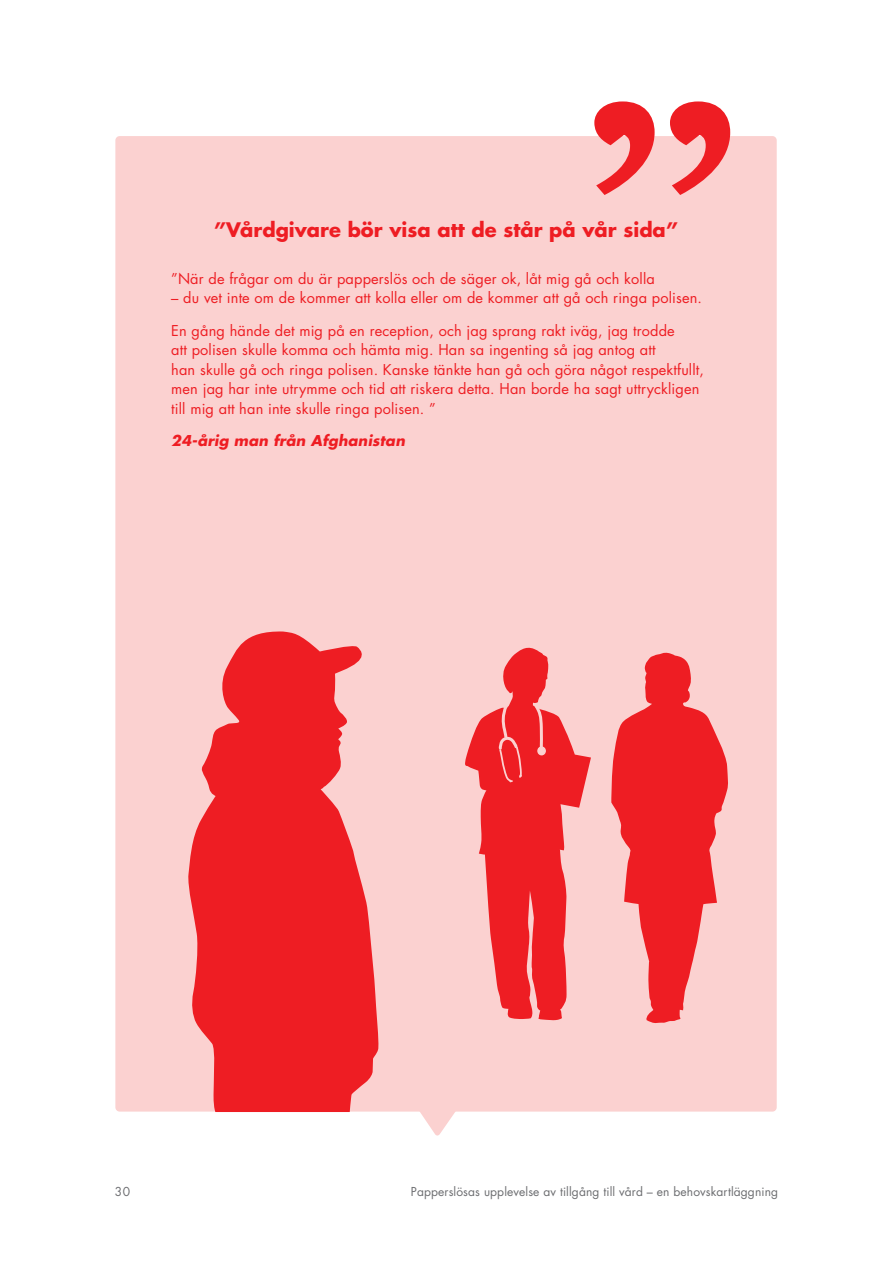
<style>
.page{position:relative;width:893px;height:1263px;background:#fff}
.page>*{position:absolute;margin:0;border:0;box-sizing:border-box;transform-origin:0 0}
.Citat___I_text{font:700 19.5px "Futura Std";color:#ee1d23}
.Bröd_-_Faktaruta_röd{font:14.55px/19.5px "Futura Std";letter-spacing:.01em;color:#ee1d23}
.Bröd_-_Faktaruta_röd-2{font:italic 700 14.55px "Futura Std";letter-spacing:.01em;color:#ee1d23}
.t1{font:12px "Futura Std";letter-spacing:.01em;color:#6c6d70}
</style>
<div class="page">
<div style="left:115px;top:136px;width:662px;height:975px;background:#fbd1d0;border-radius:4px"></div>
<svg style="left:594px;top:101px;width:136px;height:94px"></svg>
<svg style="left:414px;top:1111px;width:46px;height:25px"></svg>
<svg style="left:187px;top:631px;width:193px;height:481px;fill:#ee1d23"></svg>
<svg style="left:465px;top:647px;width:126px;height:373px"></svg>
<svg style="left:611px;top:652px;width:117px;height:371px"></svg>
<p class="Citat___I_text" style="left:214px;top:216px;width:466px">”Vårdgivare bör visa att de står på vår sida”</p>
<p class="Bröd_-_Faktaruta_röd" style="left:171px;top:269px;width:485px">”När de frågar om du är papperslös och de säger ok, låt mig gå och kolla</p>
<p class="Bröd_-_Faktaruta_röd" style="left:171px;top:288px;width:532px">– du vet inte om de kommer att kolla eller om de kommer att gå och ringa polisen.</p>
<p class="Bröd_-_Faktaruta_röd" style="left:171px;top:321px;width:534px">En gång hände det mig på en reception, och jag sprang rakt iväg, jag trodde<br>att polisen skulle komma och hämta mig. Han sa ingenting så jag antog att<br>han skulle gå och ringa polisen. Kanske tänkte han gå och göra något respektfullt, men jag har inte utrymme och tid att riskera detta. Han borde ha sagt uttryckligen till mig att han inte skulle ringa polisen. ”</p>
<p class="Bröd_-_Faktaruta_röd-2" style="left:171px;top:431px;width:235px">24-årig man från Afghanistan</p>
<p class="t1" style="left:115px;top:1184px;width:17px">30</p>
<p class="t1" style="left:411px;top:1184px;width:369px">Papperslösas upplevelse av tillgång till vård – en behovskartläggning</p>
</div>
